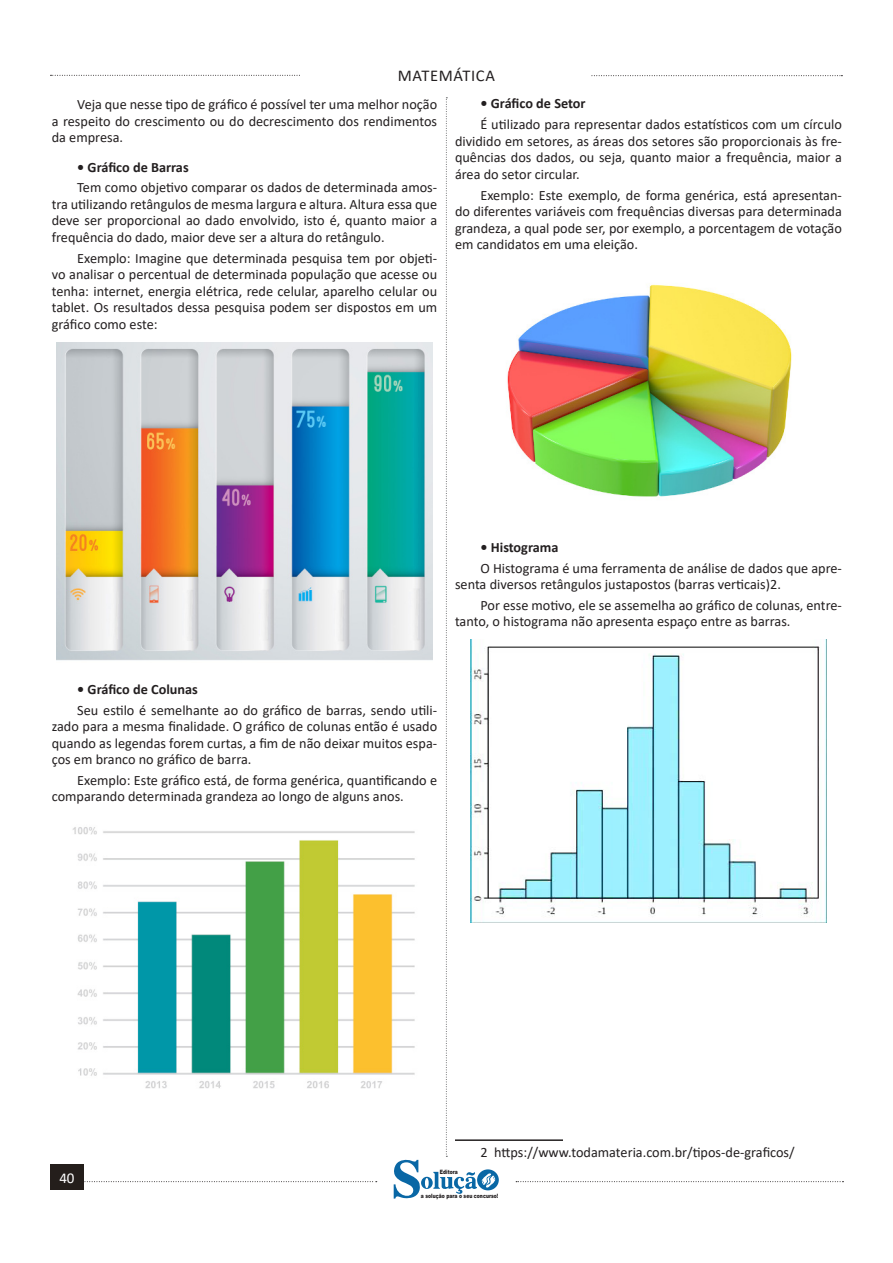
<style>
.page{position:relative;width:893px;height:1263px;background:#fff}
.page>*{position:absolute;margin:0;border:0;box-sizing:border-box;transform-origin:0 0}
.t1{font:16.5px "Calibri";letter-spacing:.04em;color:#231f20}
.t2{font:15px "Calibri";color:#fff}
.TEXTO_BASE{font:14.25px/16.5px "Calibri";color:#231f20;text-align:justify}
.TITULO_DE_ASSUNTO__C{font:700 14.25px "Calibri";color:#231f20}
.t3{font:900 6px "Arial";color:#231f20;scale:.76 1}
</style>
<div class="page">
<svg style="left:84px;top:1181px;width:293px;height:1px"></svg>
<svg style="left:50px;top:75px;width:250px;height:1px"></svg>
<svg style="left:591px;top:75px;width:251px;height:1px"></svg>
<svg style="left:516px;top:1181px;width:327px;height:1px"></svg>
<div style="left:50px;top:1164px;width:34px;height:26px;background:#241e1b"></div>
<svg style="left:394px;top:97px;width:105px;height:1102px"></svg>
<div style="left:52px;top:99px;width:385px;height:1058px;background:#fff"></div>
<img style="left:56px;top:342px;width:377px;height:319px">
<img style="left:72px;top:815px;width:366px;height:280px">
<img style="left:455px;top:262px;width:337px;height:258px">
<img style="left:471px;top:640px;width:355px;height:282px">
<hr style="left:455px;top:1139px;width:108px;height:2px;background:#231f20">
<p class="t1" style="left:398px;top:64px;width:99px">MATEMÁTICA</p>
<p class="TEXTO_BASE" style="left:52px;top:96px;width:387px;text-indent:26px">Veja que nesse tipo de gráfico é possível ter uma melhor noção a respeito do crescimento ou do decrescimento dos rendimentos da empresa.</p>
<p class="TITULO_DE_ASSUNTO__C" style="left:77px;top:157px;width:113px">• Gráfico de Barras</p>
<p class="TEXTO_BASE" style="left:52px;top:179px;width:387px;text-indent:26px">Tem como objetivo comparar os dados de determinada amos&shy;tra utilizando retângulos de mesma largura e altura. Altura essa que deve ser proporcional ao dado envolvido, isto é, quanto maior a frequência do dado, maior deve ser a altura do retângulo.</p>
<p class="TEXTO_BASE" style="left:52px;top:249px;width:387px;text-indent:26px">Exemplo: Imagine que determinada pesquisa tem por objeti&shy;vo analisar o percentual de determinada população que acesse ou tenha: internet, energia elétrica, rede celular, aparelho celular ou tablet. Os resultados dessa pesquisa podem ser dispostos em um gráfico como este:</p>
<p class="TITULO_DE_ASSUNTO__C" style="left:480px;top:94px;width:107px">• Gráfico de Setor</p>
<p class="TEXTO_BASE" style="left:455px;top:116px;width:388px;text-indent:26px">É utilizado para representar dados estatísticos com um círculo dividido em setores, as áreas dos setores são proporcionais às fre&shy;quências dos dados, ou seja, quanto maior a frequência, maior a área do setor circular.</p>
<p class="TEXTO_BASE" style="left:455px;top:186px;width:388px;text-indent:26px">Exemplo: Este exemplo, de forma genérica, está apresentan&shy;do diferentes variáveis com frequências diversas para determinada grandeza, a qual pode ser, por exemplo, a porcentagem de votação em candidatos em uma eleição.</p>
<p class="TITULO_DE_ASSUNTO__C" style="left:480px;top:537px;width:79px">• Histograma</p>
<p class="TEXTO_BASE" style="left:455px;top:559px;width:388px;text-indent:26px">O Histograma é uma ferramenta de análise de dados que apre&shy;senta diversos retângulos justapostos (barras verticais)2.</p>
<p class="TEXTO_BASE" style="left:455px;top:597px;width:388px;text-indent:26px">Por esse motivo, ele se assemelha ao gráfico de colunas, entre&shy;tanto, o histograma não apresenta espaço entre as barras.</p>
<p class="TITULO_DE_ASSUNTO__C" style="left:77px;top:679px;width:122px">• Gráfico de Colunas</p>
<p class="TEXTO_BASE" style="left:52px;top:701px;width:387px;text-indent:26px">Seu estilo é semelhante ao do gráfico de barras, sendo utili&shy;zado para a mesma finalidade. O gráfico de colunas então é usado quando as legendas forem curtas, a fim de não deixar muitos espa&shy;ços em branco no gráfico de barra.</p>
<p class="TEXTO_BASE" style="left:52px;top:771px;width:387px;text-indent:26px">Exemplo: Este gráfico está, de forma genérica, quantificando e comparando determinada grandeza ao longo de alguns anos.</p>
<p class="TEXTO_BASE" style="left:480px;top:1143px;width:316px">2 https://www.todamateria.com.br/tipos-de-graficos/</p>
<p class="t2" style="left:56px;top:1169px;width:20px">4040</p>
<p class="t3" style="left:440px;top:1167px;width:25px">Editora</p>
<p class="t3" style="left:421px;top:1191px;width:103px">a solução para o seu concurso!</p>
</div>
